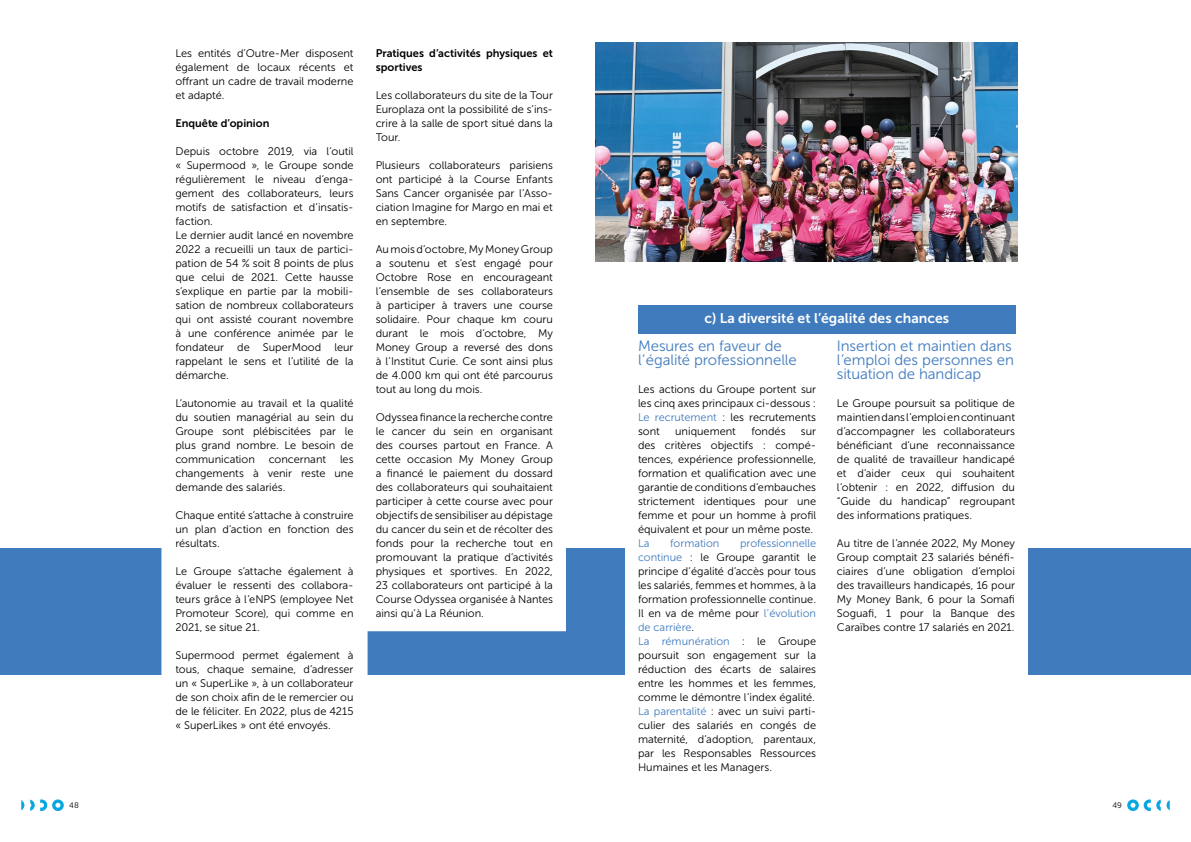
<style>
.page{position:relative;width:1191px;height:842px;background:#fff}
.page>*{position:absolute;margin:0;border:0;box-sizing:border-box;transform-origin:0 0}
.t1{font:15px/14px "Museo Sans 300";letter-spacing:-.005em;color:#407bbe}
.t2{font:14px "Museo Sans 700";color:#fff}
.t3{font:11px/14px "Museo Sans 300";color:#000;text-align:justify}
.t4{font:11px/14px "Museo Sans 700";color:#000}
.t5{font:11px "Museo Sans 300";letter-spacing:-.005em;color:#407bbe}
.t6{font:8px "Museo Sans 300";color:#000}
.s1{color:#407bbe}
</style>
<div class="page">
<div style="left:0;top:549px;width:1191px;height:126px;background:#407bbe"></div>
<svg style="left:21px;top:800px;width:3px;height:10px"></svg>
<svg style="left:30px;top:799px;width:34px;height:12px"></svg>
<svg style="left:1156px;top:800px;width:4px;height:11px"></svg>
<svg style="left:1166px;top:800px;width:3px;height:10px"></svg>
<svg style="left:1127px;top:799px;width:23px;height:12px"></svg>
<div style="left:154px;top:548px;width:214px;height:127px;background:#fff"></div>
<svg style="left:356px;top:548px;width:216px;height:90px;background:#eef3f9"></svg>
<div style="left:618px;top:548px;width:199px;height:127px;background:#fff"></div>
<svg style="left:817px;top:318px;width:217px;height:357px"></svg>
<img style="left:595px;top:43px;width:422px;height:219px">
<div style="left:638px;top:306px;width:377px;height:28px;background:#407bbe"></div>
<p class="t3" style="left:175px;top:46px;width:180px">Les entités d’Outre-Mer disposent également de locaux récents et offrant un cadre de travail moderne et adapté.</p>
<p class="t4" style="left:175px;top:116px;width:96px">Enquête d’opinion</p>
<p class="t3" style="left:175px;top:144px;width:180px;text-align:left">Depuis octobre 2019, via l’outil « Supermood », le Groupe sonde régulièrement le niveau d’enga&shy;gement des collaborateurs, leurs motifs de satisfaction et d’insatis&shy;faction.<br>Le dernier audit lancé en novembre<br>2022 a recueilli un taux de partici&shy;pation de 54 % soit 8 points de plus que celui de 2021. Cette hausse s’explique en partie par la mobili&shy;sation de nombreux collaborateurs qui ont assisté courant novembre à une conférence animée par le fondateur de SuperMood leur rappelant le sens et l’utilité de la démarche.</p>
<p class="t3" style="left:175px;top:396px;width:180px">L’autonomie au travail et la qualité du soutien managérial au sein du Groupe sont plébiscitées par le plus grand nombre. Le besoin de communication</p>
<p class="t3" style="left:175px;top:452px;width:180px;text-indent:164px">les changements à venir reste une demande des salariés.</p>
<p class="t3" style="left:175px;top:508px;width:180px">Chaque entité s’attache à construire un plan d’action en fonction des résultats.</p>
<p class="t3" style="left:175px;top:564px;width:180px">Le Groupe s’attache également à évaluer le ressenti des collabora&shy;teurs grâce à l’eNPS (employee Net Promoteur Score), qui comme en 2021, se situe 21.</p>
<p class="t3" style="left:175px;top:648px;width:180px">Supermood permet également à tous, chaque semaine, d’adresser un « SuperLike », à un collaborateur de son choix afin de le remercier ou de le féliciter. En 2022, plus de 4215 « SuperLikes » ont été envoyés.</p>
<p class="t3" style="left:269px;top:452px;width:59px">concernant</p>
<p class="t4" style="left:376px;top:46px;width:179px">Pratiques d’activités physiques et sportives</p>
<p class="t3" style="left:376px;top:88px;width:179px">Les collaborateurs du site de la Tour Europlaza ont la possibilité de s’ins&shy;crire à la salle de sport situé dans la Tour.</p>
<p class="t3" style="left:376px;top:158px;width:179px">Plusieurs collaborateurs parisiens ont participé à la Course Enfants Sans Cancer organisée par l’Asso&shy;ciation Imagine for Margo en mai et en septembre.</p>
<p class="t3" style="left:376px;top:242px;width:179px">Au mois d’octobre, My Money Group a soutenu et s’est engagé pour Octobre Rose en encourageant l’ensemble de ses collaborateurs à participer à travers une course solidaire. Pour chaque km couru durant le mois d’octobre, My Money Group a reversé des dons à l’Institut Curie. Ce sont ainsi plus de 4.000 km qui ont été parcourus tout au long du mois.</p>
<p class="t3" style="left:376px;top:410px;width:179px">Odyssea finance la recherche contre le cancer du sein en organisant des courses partout en France. A cette occasion My Money Group a financé le paiement du dossard des collaborateurs qui souhaitaient participer à cette course avec pour objectifs de sensibiliser au dépistage du cancer du sein et de récolter des fonds pour la recherche tout en promouvant la pratique d’activités physiques et sportives. En 2022, 23 collaborateurs ont participé à la Course Odyssea organisée à Nantes ainsi qu’à La Réunion.</p>
<p class="t2" style="left:704px;top:310px;width:246px">c) La diversité et l’égalité des chances</p>
<h1 class="t1" style="left:638px;top:338px;width:160px">Mesures en faveur de l’égalité professionnelle</h1>
<p class="t3" style="left:638px;top:382px;width:180px">Les actions du Groupe portent sur les cinq axes principaux ci-dessous :<br><span class="s1">Le recrutement</span> : les recrutements sont</p>
<p class="t3" style="left:675px;top:424px;width:62px">uniquement</p>
<p class="t3" style="left:751px;top:424px;width:36px">fondés</p>
<p class="t3" style="left:638px;top:424px;width:180px;text-indent:163px">sur des critères objectifs : compé&shy;tences, expérience professionnelle, formation et qualification avec une garantie de conditions d’embauches strictement identiques pour une femme et pour un homme à profil équivalent et pour un même poste.</p>
<p class="t5" style="left:638px;top:537px;width:13px">La</p>
<p class="t5" style="left:670px;top:537px;width:51px">formation</p>
<p class="t3" style="left:638px;top:536px;width:180px;text-align:left;text-indent:102px"><span class="s1">professionnelle continue</span> : le Groupe garantit le principe d’égalité d’accès pour tous les salariés, femmes et hommes, à la formation professionnelle continue.<br>Il en va de même pour <span class="s1">l’évolution de carrière</span>.<br><span class="s1">La rémunération</span> : le Groupe poursuit son engagement sur la réduction des écarts de salaires entre les hommes et les femmes, comme le démontre l’index égalité.<br><span class="s1">La parentalité</span> : avec un suivi parti&shy;culier des salariés en congés de maternité, d’adoption, parentaux, par les Responsables Ressources<br>Humaines et les Managers.</p>
<h1 class="t1" style="left:837px;top:338px;width:179px">Insertion et maintien dans l’emploi des personnes en situation de handicap</h1>
<p class="t3" style="left:837px;top:396px;width:180px">Le Groupe poursuit sa politique de maintien dans l’emploi en continuant d’accompagner les collaborateurs bénéficiant d’une reconnaissance de qualité de travailleur handicapé et d’aider ceux qui souhaitent l’obtenir : en 2022, diffusion du “Guide du handicap” regroupant des informations pratiques.</p>
<p class="t3" style="left:837px;top:536px;width:180px">Au titre de l’année 2022, My Money Group comptait 23 salariés bénéfi&shy;ciaires d’une obligation d’emploi des travailleurs handicapés, 16 pour My Money Bank, 6 pour la Somafi Soguafi, 1 pour la Banque des Caraïbes contre 17 salariés en 2021.</p>
<p class="t6" style="left:69px;top:801px;width:11px">48</p>
<p class="t6" style="left:1112px;top:801px;width:11px">49</p>
</div>
